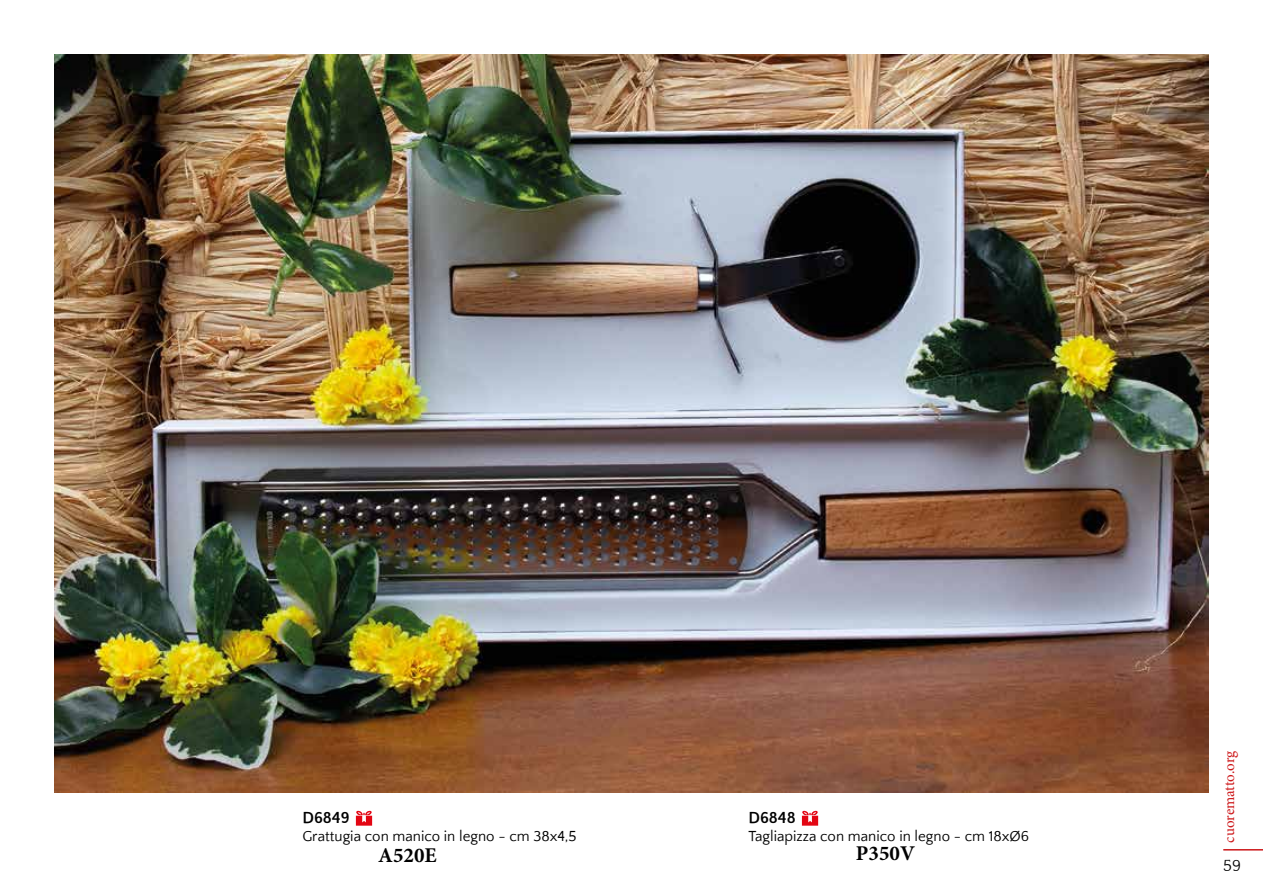
<style>
.page{position:relative;width:1263px;height:893px;background:#fff}
.page>*{position:absolute;margin:0;border:0;box-sizing:border-box;transform-origin:0 0}
.t1{font:700 21px "Minion Pro";color:#000}
.t2{font:700 16.5px "Quattrocento Sans";color:#000}
.t3{font:16.5px "Quattrocento";color:#000}
.t4{font:15px "Quattrocento Sans";color:#000}
.t5{font:15px "Minion Pro";letter-spacing:-.01em;color:#cd1719}
</style>
<div class="page">
<hr style="left:1223px;top:849px;width:40px;height:1px;background:#cd1719">
<img style="left:54px;top:54px;width:1155px;height:738px">
<svg style="left:802px;top:811px;width:16px;height:15px"></svg>
<svg style="left:356px;top:811px;width:16px;height:15px"></svg>
<p class="t2" style="left:302px;top:809px;width:49px">D6849</p>
<p class="t4" style="left:302px;top:828px;width:276px">Grattugia con manico in legno - cm 38x4,5</p>
<h1 class="t1" style="left:378px;top:840px;width:60px">A520E</h1>
<h1 class="t1" style="left:856px;top:839px;width:61px">P350V</h1>
<p class="t2" style="left:748px;top:809px;width:49px">D6848</p>
<p class="t4" style="left:748px;top:828px;width:282px">Tagliapizza con manico in legno - cm 18xØ6</p>
<p class="t5" style="left:1219px;top:843px;width:93px;rotate:-90deg">cuorematto.org</p>
<p class="t3" style="left:1223px;top:857px;width:19px">59</p>
</div>
